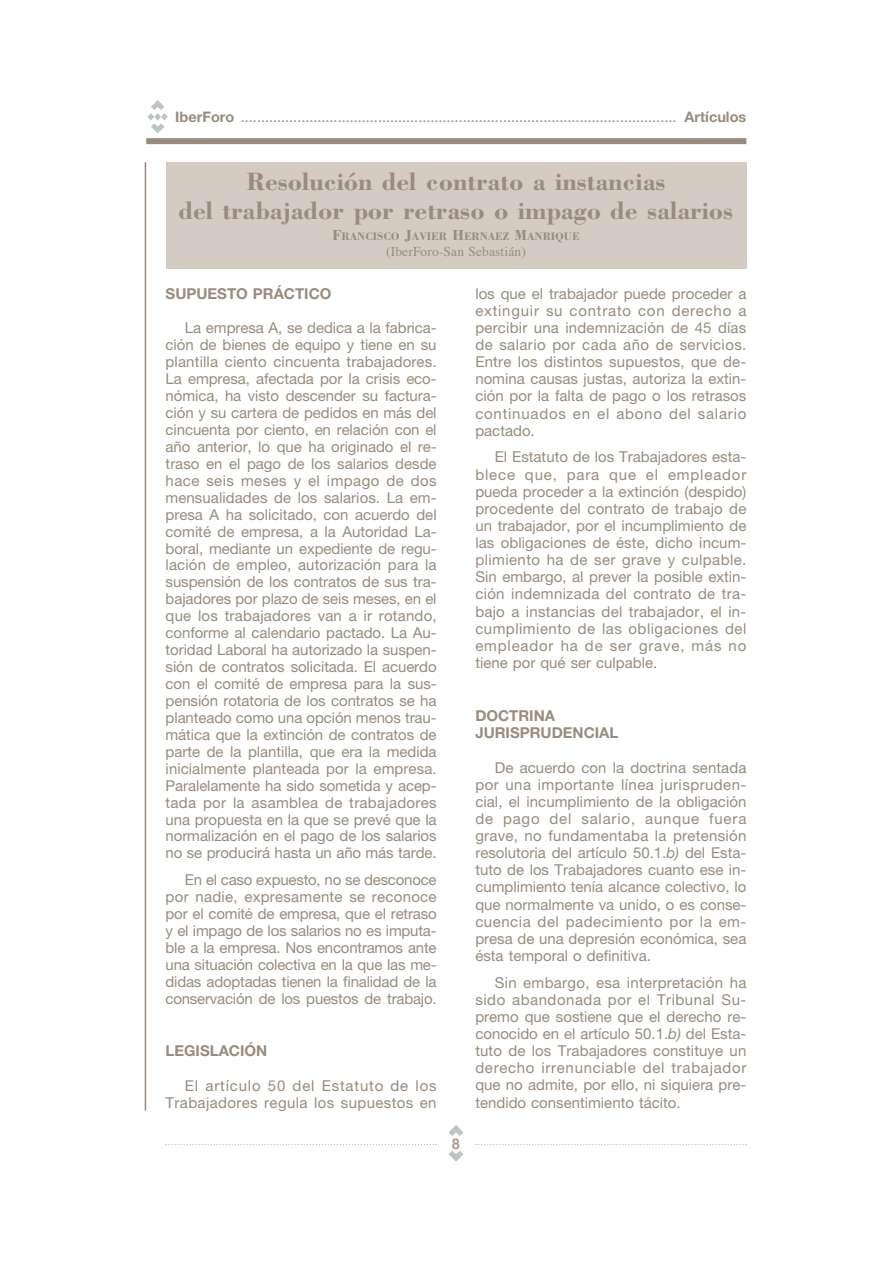
<style>
.page{position:relative;width:893px;height:1263px;background:#fff}
.page>*{position:absolute;margin:0;border:0;box-sizing:border-box;transform-origin:0 0}
.t1{font:700 25.8px/29.1px "Bodoni";color:#998b7d;text-align:center}
.t2{font:15px/17px "Helvetica Neue";color:#998b7d;text-align:justify}
.t3{font:15px/17px "Helvetica Neue";letter-spacing:.025em;color:#998b7d;text-align:right}
.t4{font:700 15px/17.1px "Helvetica Neue";color:#998b7d}
.t5{font:14.55px "Helvetica Neue";color:#998b7d}
.t6{font:500 14.55px "Helvetica Neue";color:#998b7d}
.t7{font:13.5px "Times";letter-spacing:.01em;color:#998b7d}
.t8{font:700 11.25px "Bodoni";color:#998b7d}
.s1{font-weight:700}
.s2{font-size:15px}
.s3{font-style:italic}
</style>
<div class="page">
<svg style="left:147px;top:100px;width:21px;height:33px"></svg>
<div style="left:146px;top:138px;width:600px;height:6px;background:#998b7d"></div>
<hr style="left:145px;top:162px;width:1px;height:949px;background:#998b7d">
<svg style="left:448px;top:1125px;width:15px;height:11px"></svg>
<svg style="left:448px;top:1151px;width:15px;height:11px"></svg>
<svg style="left:166px;top:1144px;width:271px;height:1px"></svg>
<svg style="left:475px;top:1144px;width:271px;height:1px"></svg>
<div style="left:166px;top:162px;width:580px;height:107px;background:#d4cbc3"></div>
<p class="t5" style="left:175px;top:112px;width:573px"><span class="s1">IberForo</span> ............................................................................................................ <span class="s1">Artículos</span></p>
<h1 class="t1" style="left:179px;top:169px;width:556px">Resolución del contrato a instancias<br>del trabajador por retraso o impago de salarios</h1>
<p class="t8" style="left:332px;top:232px;width:249px"><span class="s2">F</span>RANCISCO <span class="s2">J</span>AVIER <span class="s2">H</span>ERNAEZ <span class="s2">M</span>ANRIQUE</p>
<p class="t7" style="left:386px;top:246px;width:141px">(IberForo-San Sebastián)</p>
<p class="t4" style="left:166px;top:286px;width:167px">SUPUESTO PRÁCTICO</p>
<p class="t2" style="left:166px;top:321px;width:273px;text-indent:19px">La empresa A, se dedica a la fabrica&shy;ción de bienes de equipo y tiene en su plantilla ciento cincuenta trabajadores.<br>La empresa, afectada por la crisis eco&shy;nómica, ha visto descender su factura&shy;ción y su cartera de pedidos en más del cincuenta por ciento, en relación con el año anterior, lo que ha originado el re&shy;traso en el pago de los salarios desde hace seis meses y el impago de dos mensualidades de los salarios. La em&shy;presa A ha solicitado, con acuerdo del comité de empresa, a la Autoridad La&shy;boral, mediante un expediente de regu&shy;lación de empleo, autorización para la suspensión de los contratos de sus tra&shy;bajadores por plazo de seis meses, en el que los trabajadores van a ir rotando, conforme al calendario pactado. La Au&shy;toridad Laboral ha autorizado la suspen&shy;sión de contratos solicitada. El acuerdo con el comité de empresa para la sus&shy;pensión rotatoria de los contratos se ha planteado como una opción menos trau&shy;mática que la extinción de contratos de parte de la plantilla, que era la medida inicialmente planteada por la empresa.<br>Paralelamente ha sido sometida y acep&shy;tada por la asamblea de trabajadores una propuesta en la que se prevé que la normalización en el pago de los salarios no se producirá hasta un año más tarde.</p>
<p class="t2" style="left:166px;top:873px;width:273px;text-indent:19px">En el caso expuesto, no se desconoce por nadie, expresamente se reconoce por el comité de empresa, que el retraso y el impago de los salarios no es imputa&shy;ble a la empresa. Nos encontramos ante una situación colectiva en la que las me&shy;didas adoptadas tienen la finalidad de la conservación de los puestos de trabajo.</p>
<p class="t4" style="left:166px;top:1043px;width:103px">LEGISLACIÓN</p>
<p class="t3" style="left:166px;top:1078px;width:272px">El artículo 50 del Estatuto de los<br>Trabajadores regula los supuestos en</p>
<p class="t6" style="left:452px;top:1139px;width:10px">8</p>
<p class="t2" style="left:475px;top:286px;width:273px">los que el trabajador puede proceder a extinguir su contrato con derecho a percibir una indemnización de 45 días de salario por cada año de servicios.<br>Entre los distintos supuestos, que de&shy;nomina causas justas, autoriza la extin&shy;ción por la falta de pago o los retrasos continuados en el abono del salario pactado.</p>
<p class="t2" style="left:475px;top:450px;width:273px;text-indent:19px">El Estatuto de los Trabajadores esta&shy;blece que, para que el empleador pueda proceder a la extinción (despido) procedente del contrato de trabajo de un trabajador, por el incumplimiento de las obligaciones de éste, dicho incum&shy;plimiento ha de ser grave y culpable.<br>Sin embargo, al prever la posible extin&shy;ción indemnizada del contrato de tra&shy;bajo a instancias del trabajador, el in&shy;cumplimiento de las obligaciones del empleador ha de ser grave, más no tiene por qué ser culpable.</p>
<p class="t4" style="left:475px;top:708px;width:145px">DOCTRINA<br>JURISPRUDENCIAL</p>
<p class="t2" style="left:475px;top:760px;width:273px;text-indent:19px">De acuerdo con la doctrina sentada por una importante línea jurispruden&shy;cial, el incumplimiento de la obligación de pago del salario, aunque fuera grave, no fundamentaba la pretensión resolutoria del artículo 50.1.<span class="s3">b)</span> del Esta&shy;tuto de los Trabajadores cuanto ese in&shy;cumplimiento tenía alcance colectivo, lo que normalmente va unido, o es conse&shy;cuencia del padecimiento por la em&shy;presa de una depresión económica, sea ésta temporal o definitiva.</p>
<p class="t2" style="left:475px;top:975px;width:273px;text-indent:19px">Sin embargo, esa interpretación ha sido abandonada por el Tribunal Su&shy;premo que sostiene que el derecho re&shy;conocido en el artículo 50.1.<span class="s3">b)</span> del Esta&shy;tuto de los Trabajadores constituye un derecho irrenunciable del trabajador que no admite, por ello, ni siquiera pre&shy;tendido consentimiento tácito.</p>
</div>
